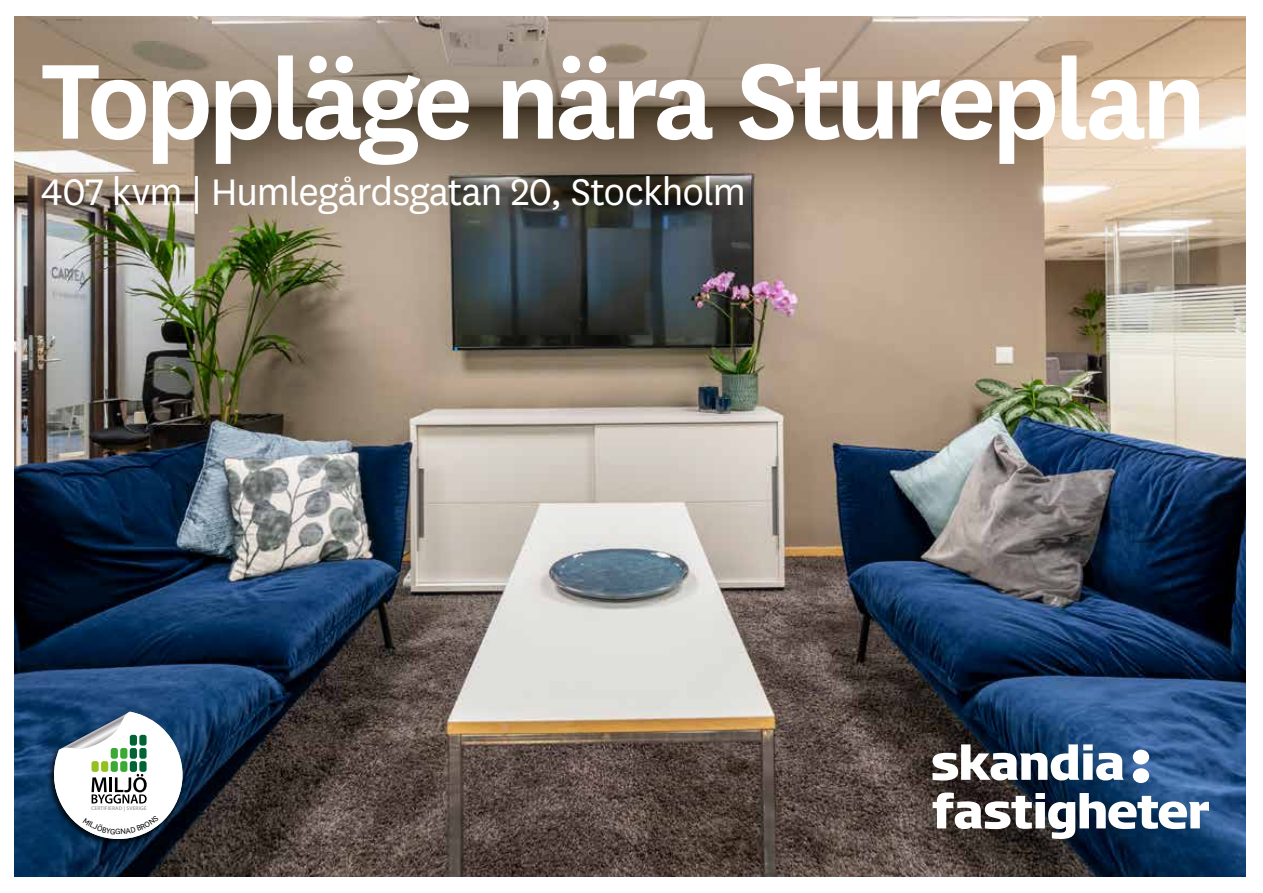
<style>
.page{position:relative;width:1263px;height:893px;background:#fff}
.page>*{position:absolute;margin:0;border:0;box-sizing:border-box;transform-origin:0 0}
.t1{font:600 124.5px "Skandia Sans";letter-spacing:-.045em;color:#fff}
.t2{font:43.35px "Skandia Sans";letter-spacing:-.025em;color:#fff}
.t3{font:600 5.4px "Myriad Pro";letter-spacing:.015em;color:#9d9d9c}
</style>
<div class="page">
<img style="left:15px;top:17px;width:1231px;height:860px">
<svg style="left:932px;top:744px;width:277px;height:95px"></svg>
<div style="left:47px;top:711px;width:138px;height:136px;background:#000;opacity:.75"></div>
<svg style="left:52px;top:712px;width:140px;height:136px"></svg>
<h1 class="t1" style="left:41px;top:15px;width:1167px">Toppläge nära Stureplan</h1>
<p class="t2" style="left:41px;top:164px;width:706px">407 kvm | Humlegårdsgatan 20, Stockholm</p>
<p class="t3" style="left:91px;top:805px;width:57px">CERTIFIERAD | SVERIGE</p>
</div>
